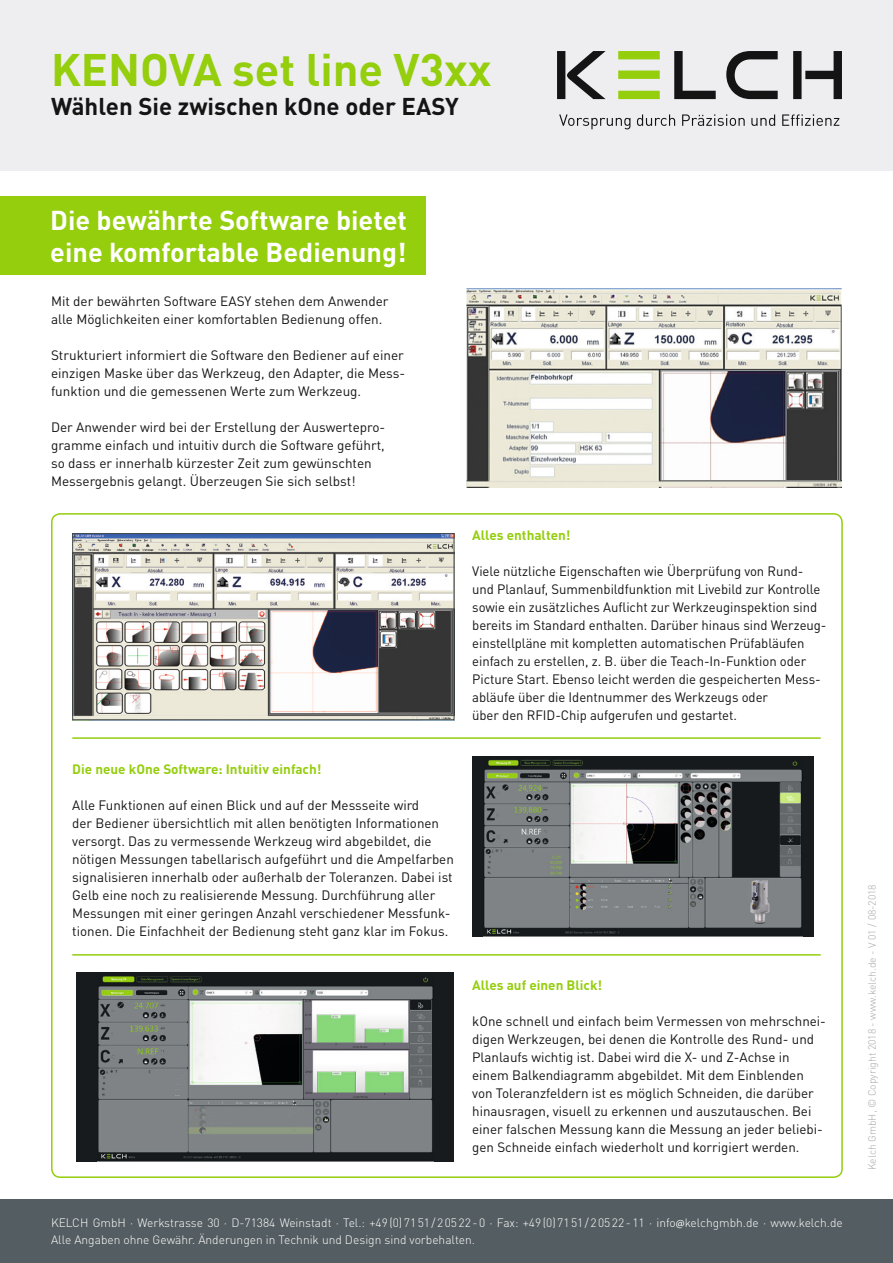
<style>
.page{position:relative;width:893px;height:1263px;background:#fff}
.page>*{position:absolute;margin:0;border:0;box-sizing:border-box;transform-origin:0 0}
.t1{font:700 45px "DINOT";color:#94ce0d}
.t2{font:700 27px/32.4px "DINOT";color:#fff}
.t3{font:700 24px "DINOT";color:#131413}
.t4{font:13.5px/18px "DINOT";color:#131413}
.t5{font:700 13.5px "DINOT";color:#94ce0d}
.t6{font:300 12px/17.5px "DINOT";color:#fff}
.t7{font:300 10.5px "DINOT";color:#a6a7a8}
.s1{font-family:"Myriad Pro";font-weight:400}
</style>
<div class="page">
<div style="left:0;top:1199px;width:893px;height:64px;background:#545d61"></div>
<div style="left:0;top:0;width:893px;height:171px;background:#eeeef0"></div>
<svg style="left:557px;top:51px;width:49px;height:48px"></svg>
<svg style="left:674px;top:51px;width:42px;height:48px"></svg>
<svg style="left:726px;top:51px;width:52px;height:48px"></svg>
<svg style="left:793px;top:51px;width:49px;height:48px"></svg>
<svg style="left:618px;top:51px;width:42px;height:48px"></svg>
<svg style="left:559px;top:114px;width:280px;height:15px"></svg>
<img style="left:74px;top:535px;width:378px;height:183px">
<div style="left:72px;top:533px;width:382px;height:187px;border:1px solid #404847"></div>
<div style="left:0;top:196px;width:425px;height:79px;background:#94ce0d"></div>
<img style="left:466px;top:288px;width:376px;height:193px">
<hr style="left:72px;top:737px;width:749px;height:2px;background:#94ce0d">
<hr style="left:72px;top:954px;width:749px;height:2px;background:#94ce0d">
<div style="left:472px;top:756px;width:342px;height:180px;background:#171b1d"></div>
<div style="left:76px;top:972px;width:378px;height:189px;background:#171b1d"></div>
<img style="left:466px;top:481px;width:376px;height:6px">
<img style="left:484px;top:760px;width:318px;height:174px">
<img style="left:98px;top:976px;width:335px;height:183px">
<h1 class="t1" style="left:51px;top:40px;width:442px">KENOVA set line V3xx</h1>
<h3 class="t3" style="left:51px;top:91px;width:409px">Wählen Sie zwischen kOne oder EASY</h3>
<h2 class="t2" style="left:50px;top:203px;width:358px">Die bewährte Software bietet eine komfortable Bedienung!</h2>
<p class="t4" style="left:51px;top:292px;width:339px">Mit der bewährten Software EASY stehen dem Anwender alle Möglichkeiten einer komfortablen Bedienung offen.</p>
<p class="t4" style="left:51px;top:346px;width:356px;text-align:justify">Strukturiert informiert die Software den Bediener auf einer einzigen Maske über das Werkzeug, den Adapter, die Mess&shy;funktion und die gemessenen Werte zum Werkzeug.</p>
<p class="t4" style="left:51px;top:418px;width:336px">Der Anwender wird bei der Erstellung der Auswertepro&shy;gramme einfach und intuitiv durch die Software geführt, so dass er innerhalb kürzester Zeit zum gewünschten Messergebnis gelangt. Überzeugen Sie sich selbst!</p>
<p class="t5" style="left:72px;top:760px;width:251px">Die neue kOne Software: Intuitiv einfach!</p>
<p class="t4" style="left:72px;top:796px;width:383px">Alle Funktionen auf einen Blick und auf der Messseite wird<br>der Bediener übersichtlich mit allen benötigten Informationen versorgt. Das zu vermessende Werkzeug wird abgebildet, die nötigen Messungen tabellarisch aufgeführt und die Ampelfarben signalisieren innerhalb oder außerhalb der Toleranzen. Dabei ist Gelb eine noch zu realisierende Messung. Durchführung aller Messungen mit einer geringen Anzahl verschiedener Messfunk&shy;tionen. Die Einfachheit der Bedienung steht ganz klar im Fokus.</p>
<p class="t5" style="left:472px;top:526px;width:100px">Alles enthalten!</p>
<p class="t4" style="left:472px;top:562px;width:356px">Viele nützliche Eigenschaften wie Überprüfung von Rund&shy;und Planlauf, Summenbildfunktion mit Livebild zur Kontrolle sowie ein zusätzliches Auflicht zur Werkzeuginspektion sind bereits im Standard enthalten. Darüber hinaus sind Werzeug&shy;einstellpläne mit kompletten automatischen Prüfabläufen einfach zu erstellen, z. B. über die Teach-In-Funktion oder Picture Start. Ebenso leicht werden die gespeicherten Mess&shy;abläufe über die Identnummer des Werkzeugs oder<br>über den RFID-Chip aufgerufen und gestartet.</p>
<p class="t5" style="left:472px;top:976px;width:132px">Alles auf einen Blick!</p>
<p class="t4" style="left:472px;top:1012px;width:355px">kOne schnell und einfach beim Vermessen von mehrschnei&shy;digen Werkzeugen, bei denen die Kontrolle des Rund- und Planlaufs wichtig ist. Dabei wird die X- und Z-Achse in einem Balkendiagramm abgebildet. Mit dem Einblenden von Toleranzfeldern ist es möglich Schneiden, die darüber hinausragen, visuell zu erkennen und auszutauschen. Bei einer falschen Messung kann die Messung an jeder beliebi&shy;gen Schneide einfach wiederholt und korrigiert werden.</p>
<p class="t6" style="left:51px;top:1213px;width:793px">KELCH GmbH · Werkstrasse 30 · D-71384 Weinstadt · Tel.: +49 (0) 71 51 / 2 05 22 - 0 · Fax: +49 (0) 71 51 / 2 05 22 - 11 · info<span class="s1">@</span>kelchgmbh.de · www.kelch.de<br>Alle Angaben ohne Gewähr. Änderungen in Technik und Design sind vorbehalten.</p>
<p class="t7" style="left:866px;top:1170px;width:287px;rotate:-90deg">Kelch GmbH, © Copyright 2018 - www.kelch.de - V 01 / 08-2018</p>
</div>
